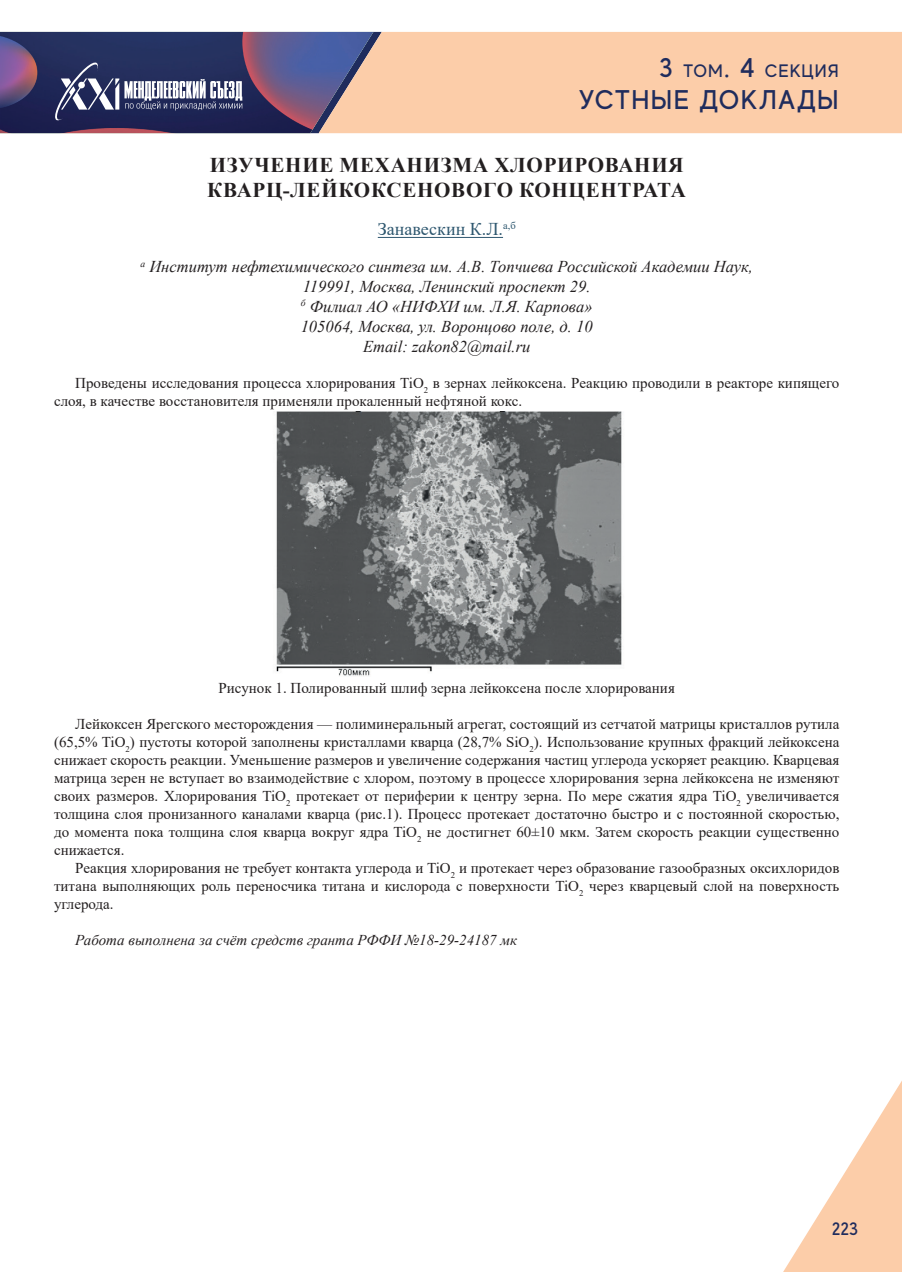
<style>
.page{position:relative;width:902px;height:1272px;background:#fff}
.page>*{position:absolute;margin:0;border:0;box-sizing:border-box;transform-origin:0 0}
.t1{font:500 27px "MADE Evolve Sans";letter-spacing:.05em;color:#1f2c5d}
.t2{font:700 21px/25.2px "Times New Roman";letter-spacing:.035em;color:#231f20}
.t3{font:18px "Times New Roman";color:#2e576f}
.t4{font:500 18px "MADE Evolve Sans";letter-spacing:.05em;color:#1f2c5d}
.t5{font:italic 16.5px/19.8px "Times New Roman";color:#231f20;text-align:center}
.t6{font:15px/18px "Times New Roman";color:#231f20;text-align:justify}
.t7{font:italic 15px "Times New Roman";color:#231f20}
.s1{font-size:27px}
</style>
<div class="page">
<div style="left:382px;top:32px;width:519px;height:101px;background:#fccda9"></div>
<svg style="left:784px;top:1082px;width:117px;height:189px"></svg>
<svg style="left:0;top:32px;width:382px;height:101px;background:#575277"></svg>
<hr style="left:378px;top:237px;width:125px;height:1px;background:#2e576f">
<img style="left:276px;top:411px;width:346px;height:265px">
<p class="t4" style="left:659px;top:59px;width:181px"><span class="s1">3</span> ТОМ<span class="s1">. 4</span> СЕКЦИЯ</p>
<h1 class="t1" style="left:578px;top:83px;width:261px">УСТНЫЕ ДОКЛАДЫ</h1>
<h2 class="t2" style="left:207px;top:151px;width:480px">ИЗУЧЕНИЕ МЕХАНИЗМА ХЛОРИРОВАНИЯ<br>КВАРЦ-ЛЕЙКОКСЕНОВОГО КОНЦЕНТРАТА</h2>
<p class="t3" style="left:378px;top:217px;width:139px">Занавескин К.Л.<sup>а,б</sup></p>
<p class="t5" style="left:140px;top:256px;width:614px"><sup>а</sup> Институт нефтехимического синтеза им. А.В. Топчиева Российской Академии Наук, 119991, Москва, Ленинский проспект 29.<br><sup>б</sup> Филиал АО «НИФХИ им. Л.Я. Карпова»<br>105064, Москва, ул. Воронцово поле, д. 10<br>Email: zakon82@mail.ru</p>
<p class="t6" style="left:54px;top:373px;width:786px;text-indent:21px">Проведены исследования процесса хлорирования TiO<sub>2</sub> в зернах лейкоксена. Реакцию проводили в реакторе кипящего слоя, в качестве восстановителя применяли прокаленный нефтяной кокс.</p>
<p class="t6" style="left:218px;top:679px;width:458px">Рисунок 1. Полированный шлиф зерна лейкоксена после хлорирования</p>
<p class="t6" style="left:54px;top:715px;width:786px;text-indent:21px">Лейкоксен Ярегского месторождения — полиминеральный агрегат, состоящий из сетчатой матрицы кристаллов рутила (65,5% TiO<sub>2</sub>) пустоты которой заполнены кристаллами кварца (28,7% SiO<sub>2</sub>). Использование крупных фракций лейкоксена снижает скорость реакции. Уменьшение размеров и увеличение содержания частиц углерода ускоряет реакцию. Кварцевая матрица зерен не вступает во взаимодействие с хлором, поэтому в процессе хлорирования зерна лейкоксена не изменяют своих размеров. Хлорирования TiO<sub>2</sub> протекает от периферии к центру зерна. По мере сжатия ядра TiO<sub>2</sub> увеличивается толщина слоя пронизанного каналами кварца (рис.1). Процесс протекает достаточно быстро и с постоянной скоростью, до момента пока толщина слоя кварца вокруг ядра TiO<sub>2</sub> не достигнет 60±10 мкм. Затем скорость реакции существенно снижается.</p>
<p class="t6" style="left:54px;top:859px;width:786px;text-indent:21px">Реакция хлорирования не требует контакта углерода и TiO<sub>2</sub> и протекает через образование газообразных оксихлоридов титана выполняющих роль переносчика титана и кислорода с поверхности TiO<sub>2</sub> через кварцевый слой на поверхность углерода.</p>
<p class="t7" style="left:75px;top:930px;width:443px">Работа выполнена за счёт средств гранта РФФИ №18-29-24187 мк</p>
<p class="t4" style="left:831px;top:1217px;width:28px">223</p>
</div>
